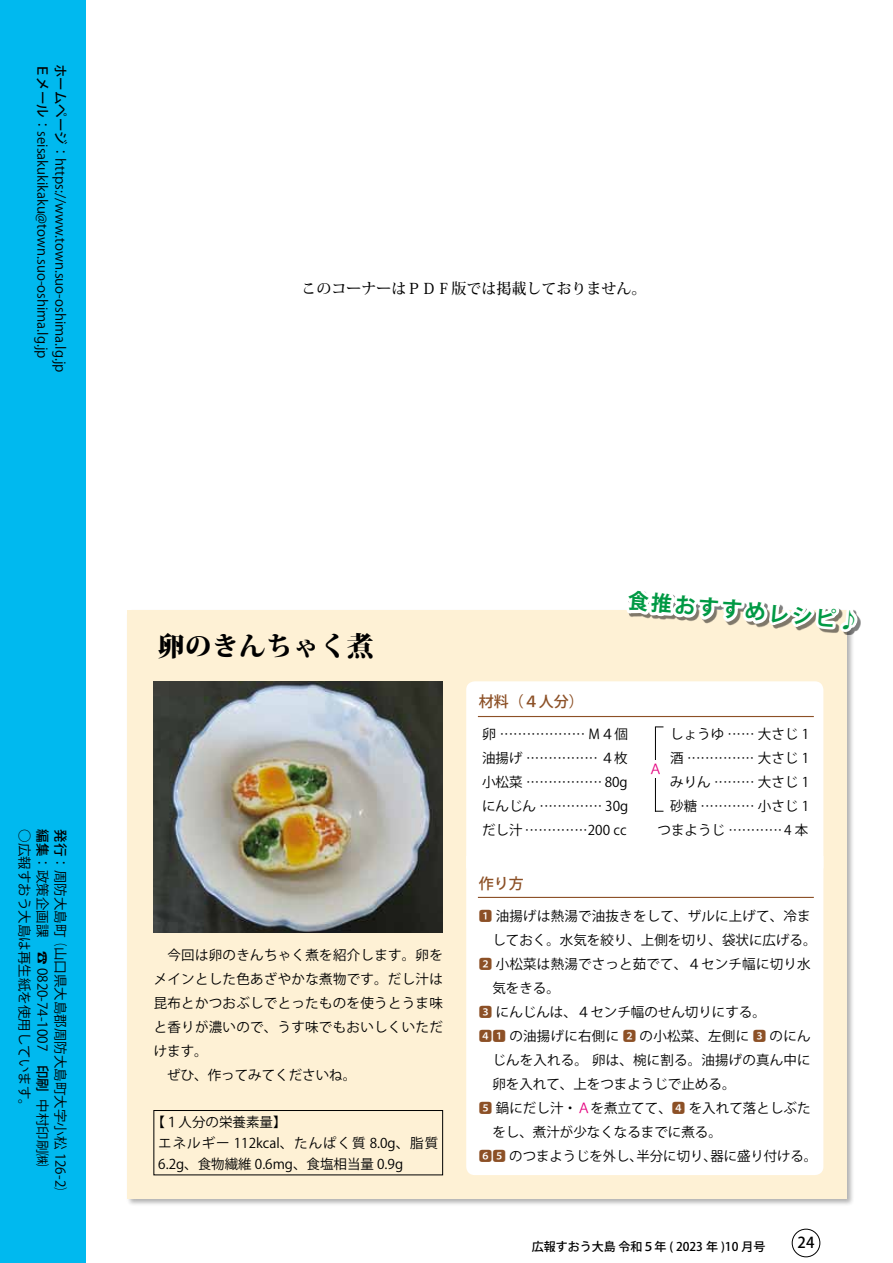
<style>
.page{position:relative;width:893px;height:1263px;background:#fff}
.page>*{position:absolute;margin:0;border:0;box-sizing:border-box;transform-origin:0 0}
.t1{font:800 27px "Koz Min Pro";color:#000}
.t2{font:700 21px "Koz Go Pro";color:#094}
.t3{font:500 15px "Koz Min Pro";color:#000}
.t4{font:500 15px "Koz Go Pro";color:#8c5026}
.t5{font:500 15px "Koz Go Pro";color:#000}
.t6{font:13.5px/24px "Koz Go Pro";color:#000}
.t7{font:13.5px/24px "Koz Go Pro";letter-spacing:.02em;color:#000}
.t8{font:13.5px/24px "Koz Go Pro";color:#000;text-align:justify;scale:1.04 1}
.t9{font:13.5px "Koz Go Pro";color:#e4007f}
.t10{font:500 12px "Koz Go Pro";color:#000}
.s1{font-weight:500}
.s2{color:#8c5026}
.s3{color:#e4007f}
</style>
<div class="page">
<div style="left:792px;top:1229px;width:28px;height:28px;border:1px solid #000;border-radius:50%"></div>
<div style="left:0;top:0;width:85px;height:1263px;background:#00b9ef"></div>
<div style="left:126px;top:609px;width:728px;height:597px;background:#000;opacity:.3"></div>
<div style="left:128px;top:610px;width:719px;height:589px;background:#fef1d5"></div>
<img style="left:154px;top:681px;width:289px;height:251px">
<svg style="left:613px;top:591px;width:244px;height:45px"></svg>
<div style="left:154px;top:1110px;width:289px;height:65px;border:1px solid #000"></div>
<div style="left:466px;top:868px;width:357px;height:307px;background:#fff"></div>
<hr style="left:478px;top:897px;width:336px;height:1px;background:#8c5026">
<div style="left:466px;top:681px;width:357px;height:187px;background:#fff"></div>
<hr style="left:478px;top:716px;width:336px;height:1px;background:#8c5026">
<hr style="left:655px;top:727px;width:1px;height:84px;background:#000">
<div style="left:647px;top:760px;width:17px;height:17px;background:#fff"></div>
<p class="t6" style="left:69px;top:64px;width:310px;line-height:18px;rotate:90deg"><span class="s1">ホームページ</span>：https://www.town.suo-oshima l g. j p.<br><span class="s1">Ｅメール</span>：seisakukikaku@town.suo-oshima l g. j p.</p>
<p class="t3" style="left:301px;top:278px;width:346px">このコーナーはＰＤＦ版では掲載しておりません。</p>
<p class="t6" style="left:54px;top:829px;width:264px;rotate:90deg"><span class="s1">編集</span>：政策企画課　☎ 0820-74-1007　<span class="s1">印刷</span></p>
<p class="t6" style="left:69px;top:1099px;width:99px;line-height:18px;text-indent:-270px;rotate:90deg"><span class="s1">発行</span>：周防大島町（山口県大島郡周防大島町大字小松 126-2(中村印刷㈱</p>
<p class="t6" style="left:36px;top:829px;width:285px;rotate:90deg">○広報すおう大島は再生紙を使用しています。</p>
<h1 class="t1" style="left:158px;top:626px;width:217px">卵のきんちゃく煮</h1>
<p class="t7" style="left:154px;top:943px;width:291px">　今回は卵のきんちゃく煮を紹介します。卵をメインとした色あざやかな煮物です。だし汁は昆布とかつおぶしでとったものを使うとうま味と香りが濃いので、うす味でもおいしくいただけます。<br>　ぜひ、作ってみてくださいね。</p>
<p class="t6" style="left:158px;top:1112px;width:281px;line-height:21px;text-indent:-7px">【１人分の栄養素量【<br>エネルギー 112kcal、たんぱく質 8.0g、脂質<br>6.2g、食物繊維 0.6mg、食塩相当量 0.9g</p>
<h2 class="t2" style="left:629px;top:587px;width:234px;rotate:5deg">食推おすすめレシピ♪</h2>
<p class="t4" style="left:479px;top:692px;width:106px">材料（４人分(</p>
<p class="t8" style="left:482px;top:722px;width:142px">卵 ··················· Ｍ４個油揚げ ················ ４枚小松菜 ················· 80gにんじん ·············· 30gだし汁 ··············200 ㏄</p>
<p class="t6" style="left:658px;top:722px;width:153px;text-align:right">しょうゆ ······ 大さじ 1酒 ··············· 大さじ 1みりん ········· 大さじ 1砂糖 ············ 小さじ 1つまようじ ············4 本</p>
<p class="t9" style="left:649px;top:760px;width:15px">Ａ</p>
<p class="t4" style="left:479px;top:874px;width:46px">作り方</p>
<p class="t6" style="left:479px;top:904px;width:333px"><span class="s2">1</span> 油揚げは熱湯で油抜きをして、ザルに上げて、冷ま</p>
<p class="t6" style="left:492px;top:928px;width:325px">しておく。水気を絞り、上側を切り、袋状に広げる。</p>
<p class="t6" style="left:479px;top:952px;width:333px"><span class="s2">2</span> 小松菜は熱湯でさっと茹でて、４センチ幅に切り水</p>
<p class="t6" style="left:492px;top:976px;width:69px">気をきる。</p>
<p class="t6" style="left:479px;top:1000px;width:288px"><span class="s2">3</span> にんじんは、４センチ幅のせん切りにする。</p>
<p class="t7" style="left:479px;top:1024px;width:333px"><span class="s2">41</span> の油揚げに右側に <span class="s2">2</span> の小松菜、左側に <span class="s2">3</span> のにん</p>
<p class="t6" style="left:492px;top:1048px;width:320px">じんを入れる。卵は、椀に割る。油揚げの真ん中に</p>
<p class="t6" style="left:492px;top:1072px;width:244px">卵を入れて、上をつまようじで止める。</p>
<p class="t6" style="left:479px;top:1096px;width:333px"><span class="s2">5</span> 鍋にだし汁・<span class="s3">Ａ</span>を煮立てて、<span class="s2">4</span> を入れて落としぶた</p>
<p class="t6" style="left:492px;top:1120px;width:231px">をし、煮汁が少なくなるまでに煮る。</p>
<p class="t6" style="left:710px;top:1144px;width:108px">器に盛り付ける。</p>
<p class="t6" style="left:479px;top:1144px;width:165px"><span class="s2">65</span> のつまようじを外し、</p>
<p class="t6" style="left:637px;top:1144px;width:82px">半分に切り、</p>
<p class="t10" style="left:532px;top:1238px;width:235px">広報すおう大島令和５年 ( 2023 年 )10 月号</p>
<p class="t5" style="left:798px;top:1233px;width:18px">24</p>
</div>
